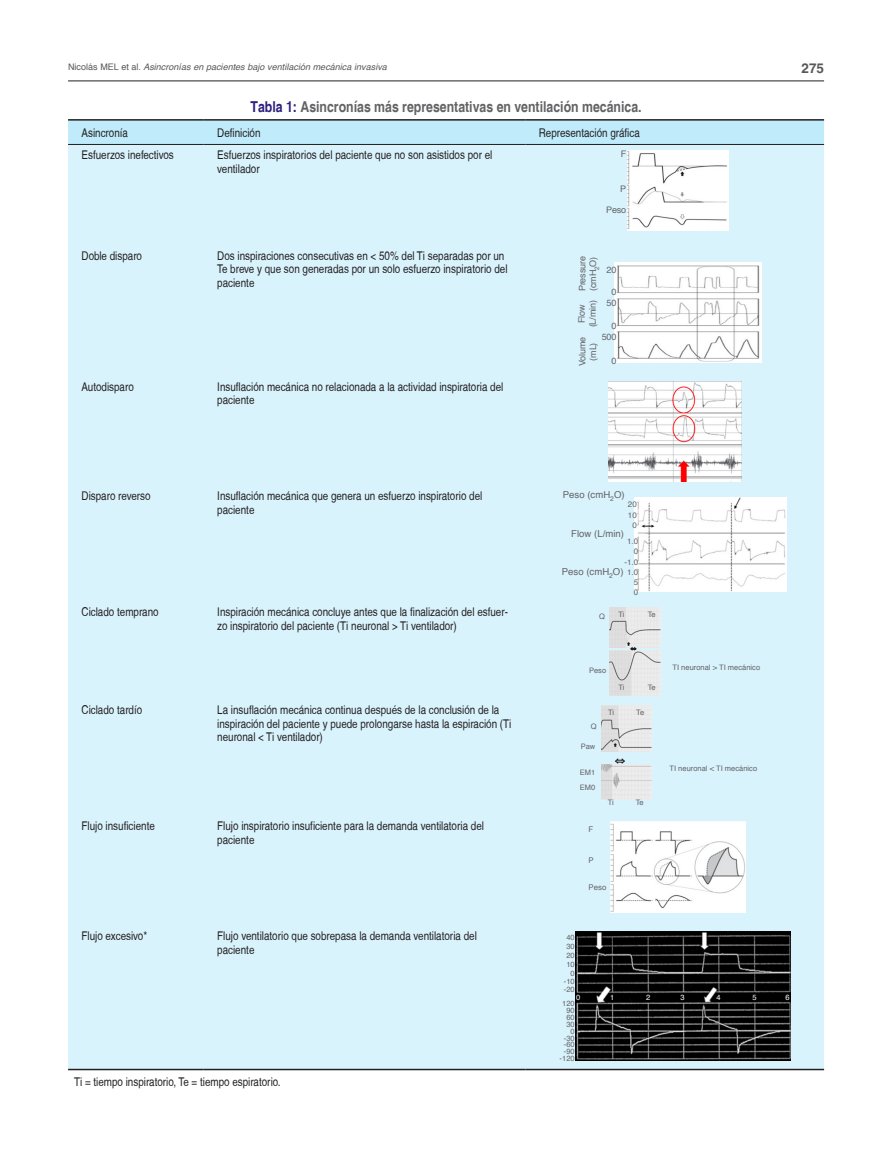
<style>
.page{position:relative;width:893px;height:1149px;background:#fff}
.page>*{position:absolute;margin:0;border:0;box-sizing:border-box;transform-origin:0 0}
.T_-_Cabeza{font:700 condensed 15px "Helvetica";color:#636366}
.Folios{font:700 13.5px "Helvetica";color:#57585a}
.T_-_TEXTO{font:condensed 12px/13.5px "Helvetica";color:#231f20}
.T_-_Pie{font:condensed 12px "Helvetica";color:#231f20}
.T_-_Variable{font:condensed 12px "Helvetica";color:#231f20}
.t1{font:9.6px "Helvetica";letter-spacing:.005em;color:#636366}
.t2{font:italic 9px "Helvetica";letter-spacing:.005em;color:#57585a}
.t3{font:9px/10.8px "Helvetica";letter-spacing:-.015em;color:#636366;text-align:center}
.t4{font:7.95px/10.4px "Helvetica";color:#636366;text-align:justify}
.t5{font:7.8px "Helvetica";color:#636366}
.t6{font:7.5px/6.9px "Helvetica";letter-spacing:.005em;color:#636366;text-align:right}
.t7{font:7.5px "Helvetica";color:#fff}
.t8{font:6.3px "Helvetica";color:#636366}
.s1{font-style:normal}
.s2{color:#2d1e7d}
</style>
<div class="page">
<hr style="left:68px;top:80px;width:756px;height:1px;background:#231f20">
<div style="left:68px;top:121px;width:756px;height:23px;background:#bfebfb"></div>
<div style="left:68px;top:145px;width:756px;height:923px;background:#d9f3fd"></div>
<hr style="left:68px;top:119px;width:136px;height:2px;background:#231f20">
<hr style="left:204px;top:119px;width:321px;height:2px;background:#231f20">
<hr style="left:525px;top:119px;width:299px;height:2px;background:#231f20">
<hr style="left:68px;top:144px;width:136px;height:1px;background:#231f20">
<hr style="left:204px;top:144px;width:321px;height:1px;background:#231f20">
<hr style="left:525px;top:144px;width:299px;height:1px;background:#231f20">
<hr style="left:68px;top:1068px;width:136px;height:1px;background:#231f20">
<hr style="left:204px;top:1068px;width:321px;height:1px;background:#231f20">
<hr style="left:525px;top:1068px;width:299px;height:1px;background:#231f20">
<img style="left:627px;top:150px;width:101px;height:80px">
<img style="left:615px;top:263px;width:146px;height:99px">
<img style="left:608px;top:382px;width:133px;height:99px">
<img style="left:634px;top:497px;width:152px;height:94px">
<svg style="left:641px;top:524px;width:13px;height:3px"></svg>
<img style="left:610px;top:607px;width:51px;height:40px">
<img style="left:610px;top:650px;width:51px;height:45px">
<svg style="left:630px;top:647px;width:7px;height:3px"></svg>
<img style="left:601px;top:705px;width:51px;height:46px">
<img style="left:601px;top:764px;width:51px;height:35px">
<svg style="left:615px;top:758px;width:10px;height:5px"></svg>
<img style="left:611px;top:821px;width:134px;height:91px">
<img style="left:576px;top:931px;width:215px;height:128px">
<p class="t2" style="left:68px;top:59px;width:320px"><span class="s1">Nicolás MEL et al.</span> Asincronías en pacientes bajo ventilación mecánica invasiva</p>
<p class="Folios" style="left:801px;top:60px;width:24px">275</p>
<p class="T_-_Cabeza" style="left:251px;top:98px;width:393px"><span class="s2">Tabla 1:</span> Asincronías más representativas en ventilación mecánica.</p>
<p class="T_-_Variable" style="left:82px;top:126px;width:48px">Asincronía</p>
<p class="T_-_Variable" style="left:217px;top:126px;width:45px">Definición</p>
<p class="T_-_Variable" style="left:539px;top:126px;width:103px">Representación gráfica</p>
<p class="T_-_TEXTO" style="left:82px;top:148px;width:94px">Esfuerzos inefectivos</p>
<p class="T_-_TEXTO" style="left:217px;top:148px;width:277px">Esfuerzos inspiratorios del paciente que no son asistidos por el ventilador</p>
<p class="t3" style="left:621px;top:149px;width:7px">F</p>
<p class="t3" style="left:620px;top:183px;width:8px">P</p>
<p class="t3" style="left:606px;top:204px;width:22px">Peso</p>
<p class="T_-_TEXTO" style="left:82px;top:249px;width:62px">Doble disparo</p>
<p class="T_-_TEXTO" style="left:217px;top:249px;width:292px">Dos inspiraciones consecutivas en &lt; 50% del Ti separadas por un<br>Te breve y que son generadas por un solo esfuerzo inspiratorio del paciente</p>
<p class="t3" style="left:577px;top:291px;width:36px;text-align:left;rotate:-90deg">Pressure (cmH O)</p>
<p class="t8" style="left:592px;top:270px;width:5px;rotate:-90deg">2</p>
<p class="t3" style="left:607px;top:264px;width:11px">20</p>
<p class="t3" style="left:611px;top:287px;width:7px">0</p>
<p class="t3" style="left:577px;top:327px;width:29px;rotate:-90deg">Flow (L/min)</p>
<p class="t3" style="left:607px;top:298px;width:11px">50</p>
<p class="t3" style="left:611px;top:320px;width:7px">0</p>
<p class="T_-_TEXTO" style="left:82px;top:379px;width:54px">Autodisparo</p>
<p class="T_-_TEXTO" style="left:217px;top:379px;width:288px">Insuflación mecánica no relacionada a la actividad inspiratoria del paciente</p>
<p class="t3" style="left:602px;top:331px;width:16px">500</p>
<p class="t3" style="left:611px;top:355px;width:7px">0</p>
<p class="t3" style="left:577px;top:366px;width:31px;rotate:-90deg">Volume (mL)</p>
<p class="T_-_TEXTO" style="left:82px;top:489px;width:70px">Disparo reverso</p>
<p class="T_-_TEXTO" style="left:217px;top:489px;width:267px">Insuflación mecánica que genera un esfuerzo inspiratorio del paciente</p>
<p class="t1" style="left:563px;top:487px;width:63px">Peso (cmH<sub>2</sub>O)</p>
<p class="t4" style="left:628px;top:499px;width:10px;text-align:center">20<br>10<br>0</p>
<p class="t1" style="left:571px;top:526px;width:54px">Flow (L/min)</p>
<p class="t4" style="left:624px;top:536px;width:15px;text-align:right">1.0<br>0 -1.0</p>
<p class="t1" style="left:562px;top:564px;width:63px">Peso (cmH<sub>2</sub>O)</p>
<p class="t4" style="left:634px;top:566px;width:6px;text-indent:-7px">1.0<br>5<br>0</p>
<p class="T_-_TEXTO" style="left:82px;top:605px;width:79px">Ciclado temprano</p>
<p class="T_-_TEXTO" style="left:217px;top:605px;width:292px">Inspiración mecánica concluye antes que la finalización del esfuer&shy;zo inspiratorio del paciente (Ti neuronal &gt; Ti ventilador)</p>
<p class="t6" style="left:599px;top:613px;width:7px">Q</p>
<p class="t6" style="left:589px;top:667px;width:19px">Peso</p>
<p class="t6" style="left:618px;top:610px;width:7px">Ti</p>
<p class="t6" style="left:618px;top:683px;width:7px">Ti</p>
<p class="t6" style="left:648px;top:610px;width:9px">Te</p>
<p class="t6" style="left:648px;top:683px;width:9px">Te</p>
<p class="T_-_TEXTO" style="left:82px;top:702px;width:62px">Ciclado tardío</p>
<p class="T_-_TEXTO" style="left:217px;top:702px;width:296px">La insuflación mecánica continua después de la conclusión de la inspiración del paciente y puede prolongarse hasta la espiración (Ti neuronal &lt; Ti ventilador)</p>
<p class="t6" style="left:591px;top:722px;width:7px">Q</p>
<p class="t6" style="left:581px;top:742px;width:16px">Paw</p>
<p class="t6" style="left:580px;top:769px;width:17px">EM1</p>
<p class="t6" style="left:580px;top:784px;width:17px">EM0</p>
<p class="t6" style="left:608px;top:709px;width:7px">Ti</p>
<p class="t6" style="left:636px;top:708px;width:9px">Te</p>
<p class="t6" style="left:608px;top:799px;width:7px">Ti</p>
<p class="t6" style="left:636px;top:798px;width:9px">Te</p>
<p class="T_-_TEXTO" style="left:82px;top:819px;width:75px">Flujo insuficiente</p>
<p class="T_-_TEXTO" style="left:217px;top:819px;width:268px">Flujo inspiratorio insuficiente para la demanda ventilatoria del paciente</p>
<p class="t5" style="left:589px;top:822px;width:6px">F</p>
<p class="t5" style="left:589px;top:854px;width:7px">P</p>
<p class="t5" style="left:589px;top:880px;width:19px">Peso</p>
<p class="t6" style="left:672px;top:664px;width:89px">TI neuronal &gt; TI mecánico</p>
<p class="t6" style="left:669px;top:765px;width:89px">TI neuronal &lt; TI mecánico</p>
<p class="T_-_TEXTO" style="left:82px;top:928px;width:67px">Flujo excesivo*</p>
<p class="T_-_TEXTO" style="left:217px;top:928px;width:261px">Flujo ventilatorio que sobrepasa la demanda ventilatoria del paciente</p>
<p class="t6" style="left:564px;top:933px;width:12px;line-height:8.7px">40<br>30<br>20<br>10<br>0 -10 -20</p>
<p class="t6" style="left:560px;top:999px;width:17px">120<br>90<br>60<br>30<br>0 -30 -60 -90 -120</p>
<p class="t7" style="left:576px;top:990px;width:6px">0</p>
<p class="t7" style="left:610px;top:990px;width:6px">1</p>
<p class="t7" style="left:646px;top:990px;width:6px">2</p>
<p class="t7" style="left:681px;top:990px;width:6px">3</p>
<p class="t7" style="left:717px;top:990px;width:6px">4</p>
<p class="t7" style="left:753px;top:990px;width:6px">5</p>
<p class="t7" style="left:786px;top:990px;width:6px">6</p>
<p class="T_-_Pie" style="left:74px;top:1074px;width:208px">Ti = tiempo inspiratorio, Te = tiempo espiratorio.</p>
</div>
